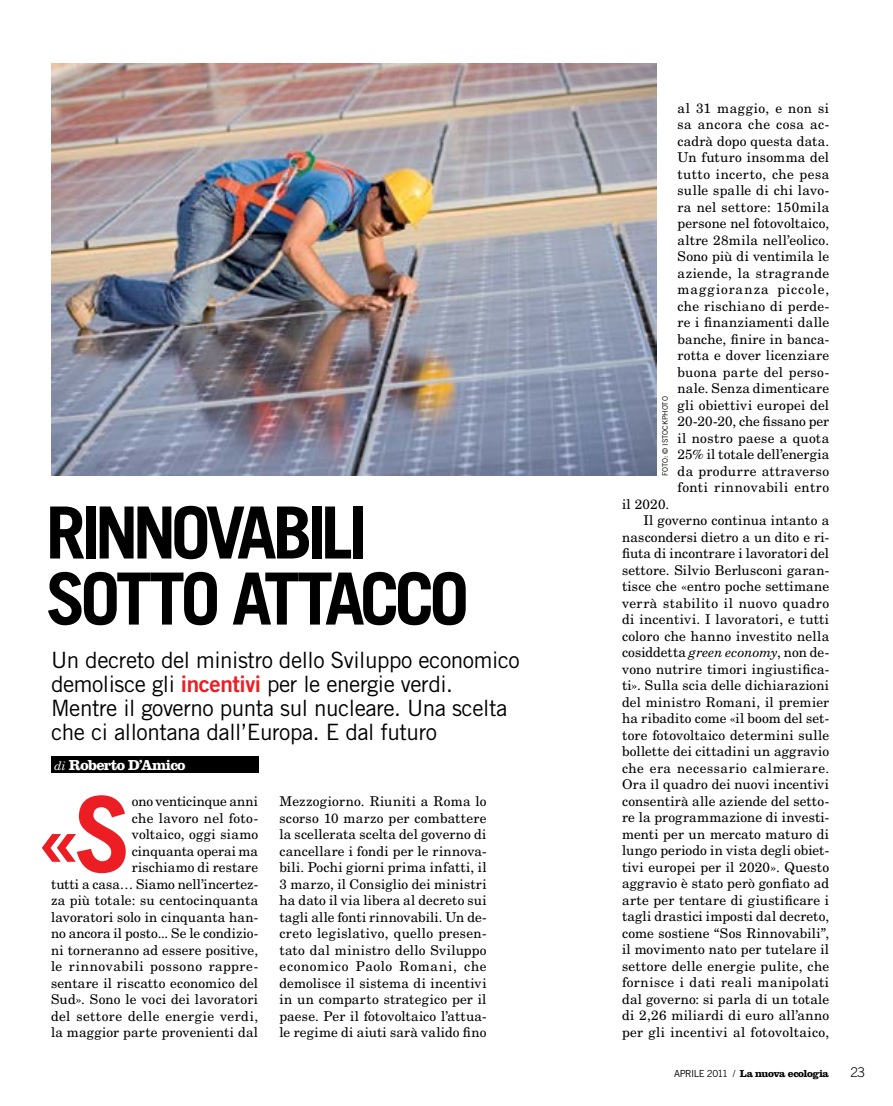
<style>
.page{position:relative;width:893px;height:1106px;background:#fff}
.page>*{position:absolute;margin:0;border:0;box-sizing:border-box;transform-origin:0 0}
.t1{font:90px "Trade Gothic LT Std Bd Cn 20";color:#ed1d24}
.t2{font:700 72px/66px "Trade Gothic LT Std";letter-spacing:-.07em;color:#000}
.t3{font:22.5px/24px "Trade Gothic LT Std";letter-spacing:-.02em;color:#000}
.t4{font:700 15px "Clarendon LT Std";letter-spacing:-.045em;color:#fff}
.t5{font:13.5px/16.5px "New Century Schlbk LT Std";letter-spacing:.015em;color:#000;text-align:justify}
.t6{font:13.5px "New Century Schlbk LT Std";letter-spacing:-.005em;color:#000}
.t7{font:13.5px "New Century Schlbk LT Std";letter-spacing:.035em;color:#000}
.t8{font:13.5px "New Century Schlbk LT Std";letter-spacing:.04em;color:#000}
.t9{font:300 13.5px "Trade Gothic LT Std";color:#000}
.t10{font:700 10.5px "Clarendon LT Std";letter-spacing:-.05em;color:#000}
.t11{font:7.5px "Trade Gothic LT Std";letter-spacing:-.01em;color:#000}
.s1{font-family:"Trade Gothic LT Std Bd 2";color:#ed1d24}
.s2{font-family:"New Century Schlbk LT Std";font-weight:400;font-style:italic;font-size:12px}
.s3{font-family:"Trade Gothic LT Std";font-weight:700;font-size:105px}
.s4{font-style:italic}
.s5{font-family:"Trade Gothic LT Std";font-weight:400;font-size:9.75px}
</style>
<div class="page">
<div style="left:51px;top:756px;width:207px;height:17px;background:#000"></div>
<img style="left:51px;top:64px;width:605px;height:412px">
<h2 class="t2" style="left:46px;top:499px;width:425px">RINNOVABILI<br>SOTTO ATTACCO</h2>
<h3 class="t3" style="left:51px;top:648px;width:470px">Un decreto del ministro dello Sviluppo economico demolisce gli <span class="s1">incentivi</span> per le energie verdi.<br>Mentre il governo punta sul nucleare. Una scelta che ci allontana dall’Europa. E dal futuro</h3>
<p class="t4" style="left:54px;top:755px;width:133px"><span class="s2">di</span> Roberto D’Amico</p>
<p class="t5" style="left:51px;top:793px;width:209px;text-align:right">ono venticinque anni<br>che lavoro nel foto-<br>voltaico, oggi siamo<br>cinquanta operai ma<br>rischiamo di restare<br>tutti a casa… Siamo nell’incertez&shy;za più totale: su centocinquanta lavoratori solo in cinquanta han&shy;no ancora il posto... Se le condizio&shy;ni torneranno ad essere positive, le rinnovabili possono rappre&shy;sentare il riscatto economico del<br>Sud». Sono le voci dei lavoratori del settore delle energie verdi, la maggior parte provenienti dal</p>
<p class="t5" style="left:279px;top:793px;width:209px">Mezzogiorno. Riuniti a Roma lo scorso 10 marzo per combattere la scellerata scelta del governo di cancellare i fondi per le rinnova&shy;bili. Pochi giorni prima infatti, il 3 marzo, il Consiglio dei ministri ha dato il via libera al decreto sui tagli alle fonti rinnovabili. Un de&shy;creto legislativo, quello presen&shy;tato dal ministro dello Sviluppo economico Paolo Romani, che demolisce il sistema di incentivi in un comparto strategico per il paese. Per il fotovoltaico l’attua&shy;le regime di aiuti sarà valido fino</p>
<h1 class="t1" style="left:36px;top:785px;width:97px">«<span class="s3">S</span></h1>
<p class="t11" style="left:660px;top:476px;width:80px;rotate:-90deg">FOTO: © istockphoto</p>
<p class="t5" style="left:677px;top:100px;width:153px">al 31 maggio, e non si sa ancora che cosa ac&shy;cadrà dopo questa data.<br>Un futuro insomma del tutto incerto, che pesa sulle spalle di chi lavo&shy;ra nel settore: 150mila persone nel fotovoltaico, altre 28mila nell’eolico.<br>Sono più di ventimila le aziende, la stragrande maggioranza piccole, che rischiano di perde&shy;re i finanziamenti dalle banche, finire in banca&shy;rotta e dover licenziare buona parte del perso&shy;nale. Senza dimenticare gli obiettivi europei del 20-20-20, che fissano per il nostro paese a quota 25% il totale dell’energia da produrre attraverso fonti rinnovabili entro</p>
<p class="t5" style="left:622px;top:496px;width:49px">il 2020.</p>
<p class="t5" style="left:643px;top:512px;width:187px">Il governo continua intanto a</p>
<p class="t5" style="left:622px;top:529px;width:209px">nascondersi dietro a un dito e ri-</p>
<p class="t5" style="left:622px;top:545px;width:209px">fiuta di incontrare i lavoratori del</p>
<p class="t5" style="left:622px;top:562px;width:209px">settore. Silvio Berlusconi garan-</p>
<p class="t5" style="left:622px;top:578px;width:209px">tisce che «entro poche settimane</p>
<p class="t5" style="left:622px;top:595px;width:209px">verrà stabilito il nuovo quadro</p>
<p class="t5" style="left:622px;top:611px;width:209px">di incentivi. I lavoratori, e tutti</p>
<p class="t5" style="left:622px;top:628px;width:209px">coloro che hanno investito nella</p>
<p class="t6" style="left:622px;top:644px;width:209px">cosiddetta <span class="s4">green economy</span>, non de-</p>
<p class="t5" style="left:622px;top:661px;width:209px">vono nutrire timori ingiustifica-</p>
<p class="t5" style="left:622px;top:677px;width:209px">ti». Sulla scia delle dichiarazioni</p>
<p class="t5" style="left:622px;top:694px;width:209px">del ministro Romani, il premier</p>
<p class="t5" style="left:622px;top:710px;width:209px">ha ribadito come «il boom del set-</p>
<p class="t5" style="left:622px;top:727px;width:209px">tore fotovoltaico determini sulle</p>
<p class="t5" style="left:622px;top:743px;width:209px">bollette dei cittadini un aggravio</p>
<p class="t8" style="left:622px;top:760px;width:209px">che era necessario calmierare.</p>
<p class="t5" style="left:622px;top:776px;width:209px">Ora il quadro dei nuovi incentivi</p>
<p class="t5" style="left:622px;top:792px;width:209px">consentirà alle aziende del setto-</p>
<p class="t5" style="left:622px;top:809px;width:209px">re la programmazione di investi-</p>
<p class="t5" style="left:622px;top:825px;width:209px">menti per un mercato maturo di</p>
<p class="t5" style="left:622px;top:842px;width:209px">lungo periodo in vista degli obiet-</p>
<p class="t5" style="left:622px;top:858px;width:209px">tivi europei per il 2020». Questo</p>
<p class="t5" style="left:622px;top:875px;width:209px">aggravio è stato però gonfiato ad</p>
<p class="t5" style="left:622px;top:891px;width:209px">arte per tentare di giustificare i</p>
<p class="t5" style="left:622px;top:908px;width:209px">tagli drastici imposti dal decreto,</p>
<p class="t5" style="left:622px;top:924px;width:209px">come sostiene “Sos Rinnovabili”,</p>
<p class="t5" style="left:622px;top:941px;width:209px">il movimento nato per tutelare il</p>
<p class="t5" style="left:622px;top:957px;width:209px">settore delle energie pulite, che</p>
<p class="t7" style="left:622px;top:974px;width:209px">fornisce i dati reali manipolati</p>
<p class="t5" style="left:622px;top:990px;width:209px">dal governo: si parla di un totale</p>
<p class="t5" style="left:622px;top:1007px;width:209px">di 2,26 miliardi di euro all’anno</p>
<p class="t5" style="left:622px;top:1023px;width:209px">per gli incentivi al fotovoltaico,</p>
<p class="t10" style="left:674px;top:1067px;width:156px"><span class="s5">aprile 2011 /</span> La nuova ecologia</p>
<p class="t9" style="left:850px;top:1064px;width:16px">23</p>
</div>
